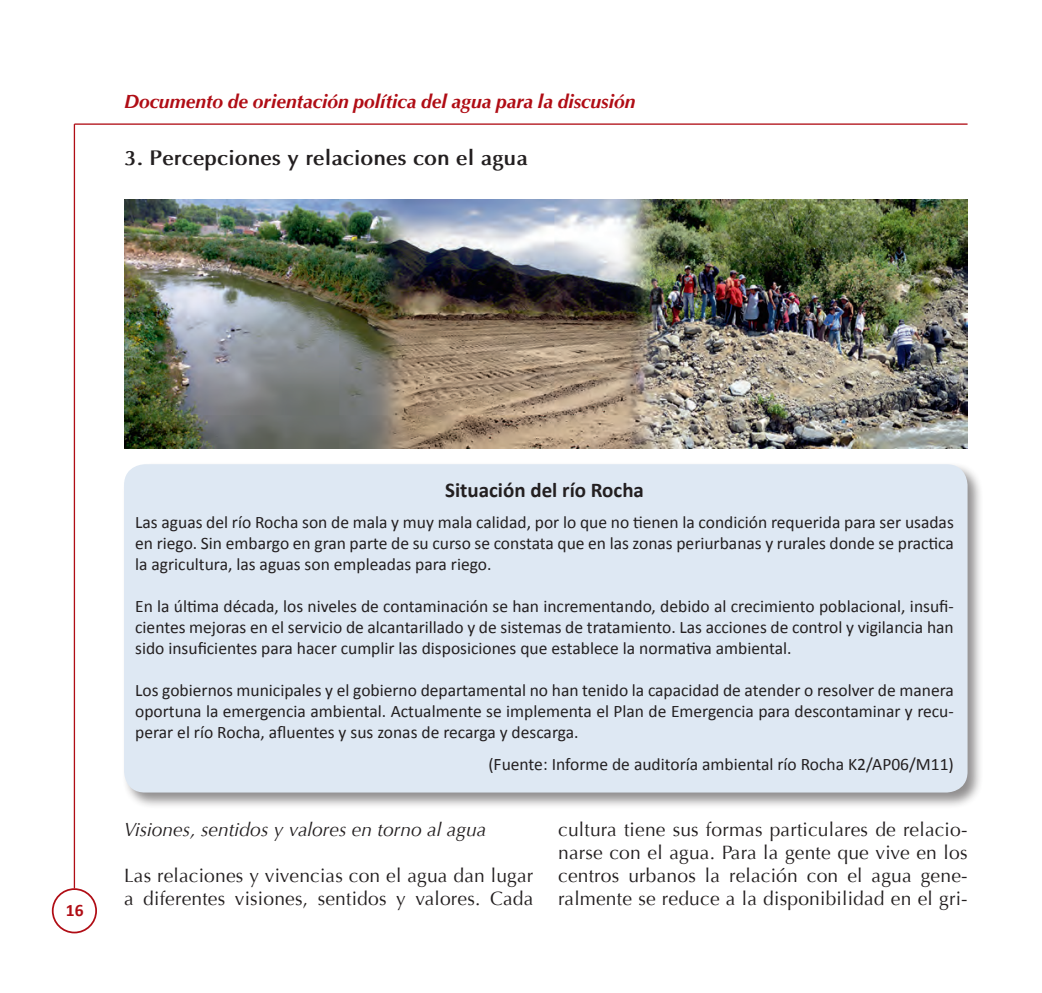
<style>
.page{position:relative;width:1042px;height:993px;background:#fff}
.page>*{position:absolute;margin:0;border:0;box-sizing:border-box;transform-origin:0 0}
.t1{font:700 21px "Optima";color:#231f20}
.fuente{font:700 21px "Calibri";color:#231f20}
.t2{font:19.25px/23.1px "Optima";letter-spacing:.01em;color:#231f20}
.t3{font:italic 700 19.25px "Optima";color:#b00d15}
.t4{font:italic 19.25px "Optima";color:#231f20}
.fuente-2{font:17.5px/21px "Calibri";color:#231f20;text-align:justify}
.t5{font:700 17.5px "Calibri";color:#b00d15}
</style>
<div class="page">
<div style="left:52px;top:887px;width:45px;height:46px;border:2px solid #b00d15;border-radius:50%"></div>
<hr style="left:74px;top:124px;width:1px;height:764px;background:#b00d15">
<hr style="left:74px;top:123px;width:893px;height:2px;background:#b00d15">
<div style="left:121px;top:461px;width:863px;height:347px;background:#231f20;opacity:.5"></div>
<div style="left:124px;top:464px;width:843px;height:328px;background:#dee8f3;border-radius:21px"></div>
<img style="left:124px;top:199px;width:843px;height:249px">
<p class="t3" style="left:124px;top:90px;width:513px">Documento de orientación política del agua para la discusión</p>
<p class="t1" style="left:124px;top:145px;width:405px">3. Percepciones y relaciones con el agua</p>
<p class="t5" style="left:66px;top:898px;width:19px">16</p>
<p class="fuente" style="left:445px;top:476px;width:200px">Situación del río Rocha</p>
<p class="fuente-2" style="left:135px;top:511px;width:820px">Las aguas del río Rocha son de mala y muy mala calidad, por lo que no tienen la condición requerida para ser usadas en riego. Sin embargo en gran parte de su curso se constata que en las zonas periurbanas y rurales donde se practica la agricultura, las aguas son empleadas para riego.</p>
<p class="fuente-2" style="left:135px;top:595px;width:820px">En la última década, los niveles de contaminación se han incrementando, debido al crecimiento poblacional, insufi&shy;cientes mejoras en el servicio de alcantarillado y de sistemas de tratamiento. Las acciones de control y vigilancia han sido insuficientes para hacer cumplir las disposiciones que establece la normativa ambiental.</p>
<p class="fuente-2" style="left:135px;top:679px;width:820px">Los gobiernos municipales y el gobierno departamental no han tenido la capacidad de atender o resolver de manera oportuna la emergencia ambiental. Actualmente se implementa el Plan de Emergencia para descontaminar y recu&shy;perar el río Rocha, afluentes y sus zonas de recarga y descarga.</p>
<p class="fuente-2" style="left:488px;top:752px;width:467px">(Fuente: Informe de auditoría ambiental río Rocha K2/AP06/M11)</p>
<p class="t4" style="left:124px;top:817px;width:364px">Visiones, sentidos y valores en torno al agua</p>
<p class="t2" style="left:124px;top:863px;width:411px">Las relaciones y vivencias con el agua dan lugar a diferentes visiones, sentidos y valores. Cada</p>
<p class="t2" style="left:558px;top:817px;width:411px;text-align:justify">cultura tiene sus formas particulares de relacio&shy;narse con el agua. Para la gente que vive en los centros urbanos la relación con el agua gene&shy;ralmente se reduce a la disponibilidad en el gri-</p>
</div>
